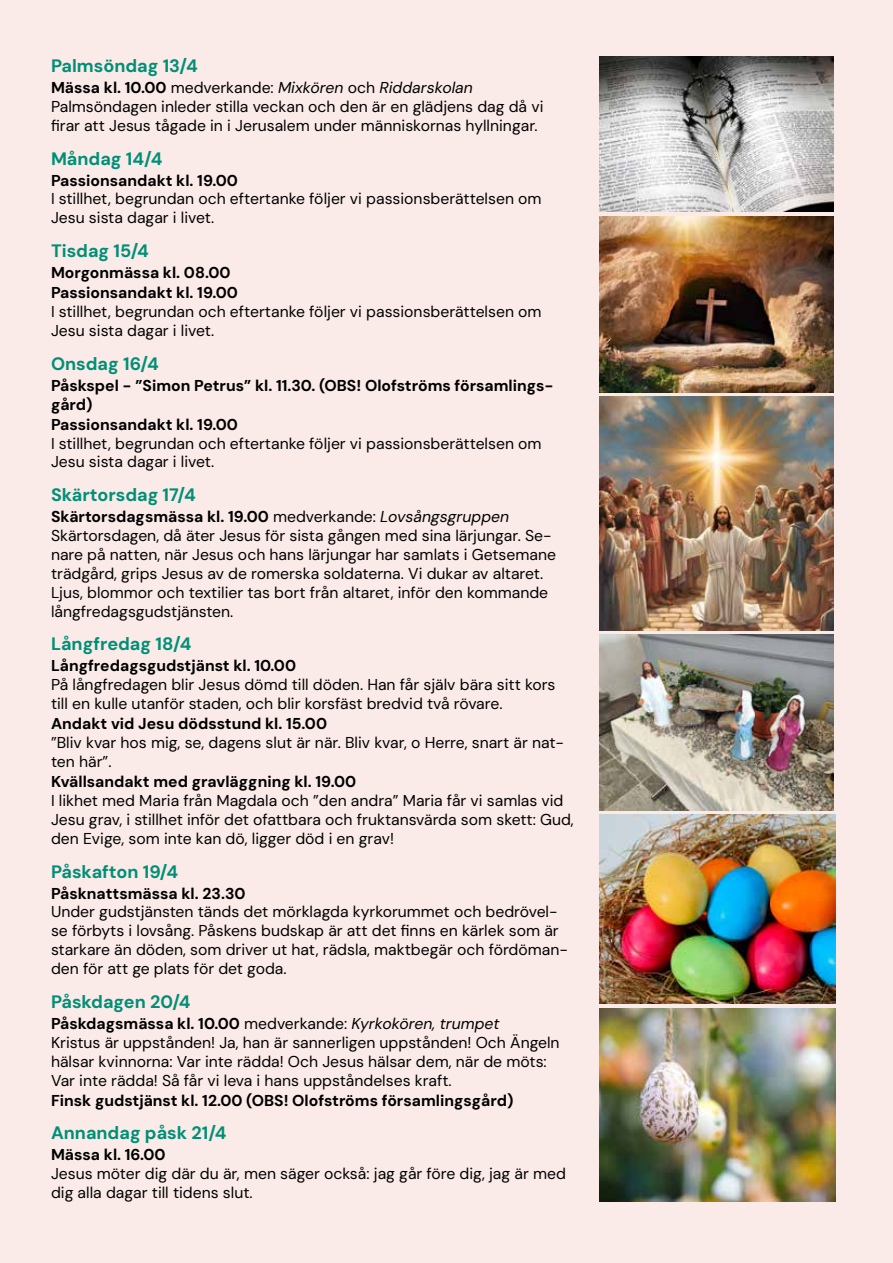
<style>
.page{position:relative;width:893px;height:1263px;background:#fff}
.page>*{position:absolute;margin:0;border:0;box-sizing:border-box;transform-origin:0 0}
.t1{font:700 18px "DM Sans";color:#008f76}
.t2{font:15.75px/18.9px "DM Sans";color:#000}
.t3{font:700 15.75px/19.5px "DM Sans";color:#000}
.s1{font-weight:700}
.s2{font-style:italic}
</style>
<div class="page">
<div style="left:1px;top:0;width:892px;height:1263px;background:#faebe8"></div>
<img style="left:0;top:0;width:1px;height:1263px">
<hr style="left:0;top:56px;width:1px;height:174px;background:#faebe8">
<img style="left:600px;top:216px;width:233px;height:177px">
<img style="left:600px;top:814px;width:236px;height:189px">
<img style="left:600px;top:1008px;width:236px;height:193px">
<img style="left:600px;top:635px;width:233px;height:175px">
<img style="left:600px;top:397px;width:233px;height:234px">
<img style="left:600px;top:56px;width:233px;height:156px">
<p class="t1" style="left:51px;top:54px;width:148px">Palmsöndag 13/4</p>
<p class="t2" style="left:51px;top:78px;width:494px"><span class="s1">Mässa kl. 10.00</span> medverkande: <span class="s2">Mixkören</span> och <span class="s2">Riddarskolan<br></span>Palmsöndagen inleder stilla veckan och den är en glädjens dag då vi firar att Jesus tågade in i Jerusalem under människornas hyllningar.</p>
<p class="t1" style="left:51px;top:147px;width:113px">Måndag 14/4</p>
<p class="t3" style="left:51px;top:170px;width:189px">Passionsandakt kl. 19.00</p>
<p class="t2" style="left:51px;top:189px;width:492px">I stillhet, begrundan och eftertanke följer vi passionsberättelsen om<br>Jesu sista dagar i livet.</p>
<p class="t1" style="left:51px;top:239px;width:99px">Tisdag 15/4</p>
<p class="t3" style="left:51px;top:262px;width:189px;line-height:20.2px">Morgonmässa kl. 08.00<br>Passionsandakt kl. 19.00</p>
<p class="t2" style="left:51px;top:302px;width:492px">I stillhet, begrundan och eftertanke följer vi passionsberättelsen om<br>Jesu sista dagar i livet.</p>
<p class="t1" style="left:51px;top:352px;width:109px">Onsdag 16/4</p>
<p class="t3" style="left:51px;top:375px;width:504px">Påskspel - ”Simon Petrus” kl. 11.30. (OBS! Olofströms församlings&shy;gård)<br>Passionsandakt kl. 19.00</p>
<p class="t2" style="left:51px;top:434px;width:492px">I stillhet, begrundan och eftertanke följer vi passionsberättelsen om<br>Jesu sista dagar i livet.</p>
<p class="t1" style="left:51px;top:483px;width:146px">Skärtorsdag 17/4</p>
<p class="t2" style="left:51px;top:507px;width:506px"><span class="s1">Skärtorsdagsmässa kl. 19.00</span> medverkande: <span class="s2">Lovsångsgruppen </span>Skärtorsdagen, då äter Jesus för sista gången med sina lärjungar. Se&shy;nare på natten, när Jesus och hans lärjungar har samlats i Getsemane trädgård, grips Jesus av de romerska soldaterna. Vi dukar av altaret.<br>Ljus, blommor och textilier tas bort från altaret, inför den kommande långfredagsgudstjänsten.</p>
<p class="t1" style="left:51px;top:633px;width:142px">Långfredag 18/4</p>
<p class="t3" style="left:51px;top:656px;width:247px">Långfredagsgudstjänst kl. 10.00</p>
<p class="t2" style="left:51px;top:675px;width:506px">På långfredagen blir Jesus dömd till döden. Han får själv bära sitt kors till en kulle utanför staden, och blir korsfäst bredvid två rövare.</p>
<p class="t3" style="left:51px;top:714px;width:278px">Andakt vid Jesu dödsstund kl. 15.00</p>
<p class="t2" style="left:51px;top:733px;width:515px">”Bliv kvar hos mig, se, dagens slut är när. Bliv kvar, o Herre, snart är nat&shy;ten här”.</p>
<p class="t3" style="left:51px;top:772px;width:307px">Kvällsandakt med gravläggning kl. 19.00</p>
<p class="t2" style="left:51px;top:791px;width:524px">I likhet med Maria från Magdala och ”den andra” Maria får vi samlas vid<br>Jesu grav, i stillhet inför det ofattbara och fruktansvärda som skett: Gud, den Evige, som inte kan dö, ligger död i en grav!</p>
<p class="t1" style="left:51px;top:860px;width:129px">Påskafton 19/4</p>
<p class="t3" style="left:51px;top:883px;width:196px">Påsknattsmässa kl. 23.30</p>
<p class="t2" style="left:51px;top:902px;width:518px">Under gudstjänsten tänds det mörklagda kyrkorummet och bedrövel&shy;se förbyts i lovsång. Påskens budskap är att det finns en kärlek som är starkare än döden, som driver ut hat, rädsla, maktbegär och fördöman&shy;den för att ge plats för det goda.</p>
<p class="t1" style="left:51px;top:990px;width:141px">Påskdagen 20/4</p>
<p class="t2" style="left:51px;top:1014px;width:510px"><span class="s1">Påskdagsmässa kl. 10.00</span> medverkande: <span class="s2">Kyrkokören, trumpet<br></span>Kristus är uppstånden! Ja, han är sannerligen uppstånden! Och Ängeln hälsar kvinnorna: Var inte rädda! Och Jesus hälsar dem, när de möts:<br>Var inte rädda! Så får vi leva i hans uppståndelses kraft.</p>
<p class="t3" style="left:51px;top:1090px;width:464px">Finsk gudstjänst kl. 12.00 (OBS! Olofströms församlingsgård)</p>
<p class="t1" style="left:51px;top:1122px;width:177px">Annandag påsk 21/4</p>
<p class="t3" style="left:51px;top:1145px;width:116px">Mässa kl. 16.00</p>
<p class="t2" style="left:51px;top:1164px;width:516px">Jesus möter dig där du är, men säger också: jag går före dig, jag är med dig alla dagar till tidens slut.</p>
</div>
